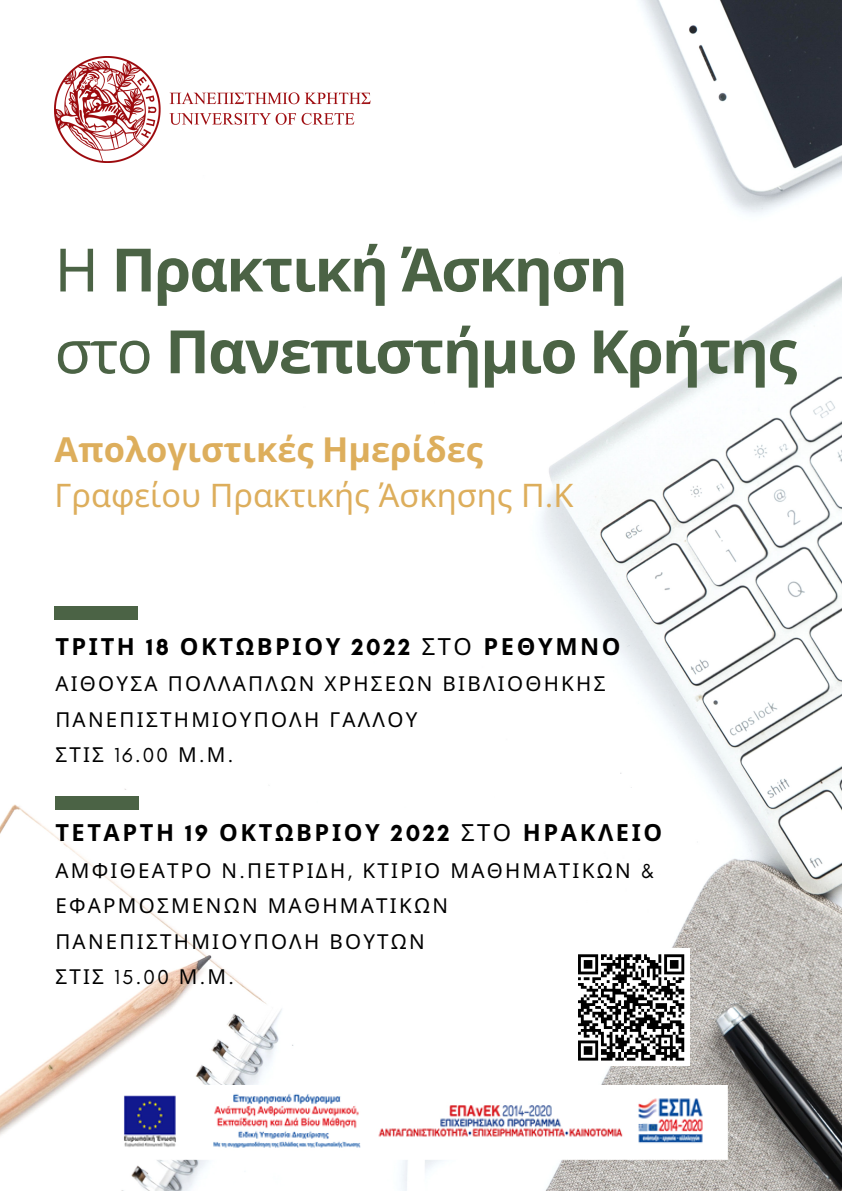
<style>
.page{position:relative;width:842px;height:1191px;background:#fff}
.page>*{position:absolute;margin:0;border:0;box-sizing:border-box;transform-origin:0 0}
.t1{font:700 59.8px/81.7px "Noto Sans";letter-spacing:-.03em;color:#4b6345}
.t2{font:700 34.4px "Noto Sans";color:#ddae5c}
.t3{font:32.4px "Noto Sans";color:#ddae5c}
.t4{font:700 23.6px "Noto Sans";letter-spacing:.11em;color:#000}
.t5{font:20.6px/35.2px "Noto Sans";letter-spacing:.11em;color:#000}
.t6{font:20.6px "Glacial Indifference";letter-spacing:.11em;color:#000}
.s1{font-weight:400}
.s2{font-family:"Glacial Indifference"}
.s3{font-family:"Noto Sans"}
</style>
<div class="page">
<img style="left:0;top:0;width:842px;height:1190px">
<div style="left:54px;top:607px;width:84px;height:12px;background:#4b6345"></div>
<img style="left:55px;top:57px;width:315px;height:105px">
<div style="left:55px;top:796px;width:84px;height:13px;background:#4b6345"></div>
<img style="left:113px;top:1084px;width:615px;height:75px">
<div style="left:572px;top:948px;width:118px;height:118px;background:#fff"></div>
<svg style="left:578px;top:954px;width:107px;height:107px"></svg>
<h1 class="t1" style="left:55px;top:227px;width:744px"><span class="s1">Η</span> Πρακτική Άσκηση<br><span class="s1">στο</span> Πανεπιστήμιο Κρήτης</h1>
<h2 class="t2" style="left:55px;top:425px;width:430px">Απολογιστικές Ημερίδες</h2>
<h3 class="t3" style="left:55px;top:472px;width:520px">Γραφείου Πρακτικής Άσκησης Π<span class="s2">.</span>Κ</h3>
<p class="t4" style="left:55px;top:629px;width:567px">ΤΡΙΤΗ <span class="s2">18</span> ΟΚΤΩΒΡΙΟΥ <span class="s2">2022</span> <span class="s1">ΣΤΟ</span> ΡΕΘΥΜΝΟ</p>
<p class="t5" style="left:55px;top:665px;width:552px">ΑΙΘΟΥΣΑ ΠΟΛΛΑΠΛΩΝ ΧΡΗΣΕΩΝ ΒΙΒΛΙΟΘΗΚΗΣ<br>ΠΑΝΕΠΙΣΤΗΜΙΟΥΠΟΛΗ ΓΑΛΛΟΥ</p>
<p class="t6" style="left:55px;top:742px;width:179px"><span class="s3">ΣΤΙΣ</span> 16.00 <span class="s3">Μ</span>.<span class="s3">Μ</span>.</p>
<p class="t4" style="left:55px;top:816px;width:608px">ΤΕΤΑΡΤΗ <span class="s2">19</span> ΟΚΤΩΒΡΙΟΥ <span class="s2">2022</span> <span class="s1">ΣΤΟ</span> ΗΡΑΚΛΕΙΟ</p>
<p class="t5" style="left:55px;top:852px;width:601px">ΑΜΦΙΘΕΑΤΡΟ Ν<span class="s2">.</span>ΠΕΤΡΙΔΗ<span class="s2">,</span> ΚΤΙΡΙΟ ΜΑΘΗΜΑΤΙΚΩΝ <span class="s2">&amp;<br></span>ΕΦΑΡΜΟΣΜΕΝΩΝ ΜΑΘΗΜΑΤΙΚΩΝ<br>ΠΑΝΕΠΙΣΤΗΜΙΟΥΠΟΛΗ ΒΟΥΤΩΝ</p>
<p class="t6" style="left:55px;top:964px;width:180px"><span class="s3">ΣΤΙΣ</span> 15.00 <span class="s3">Μ</span>.<span class="s3">Μ</span>.</p>
</div>
